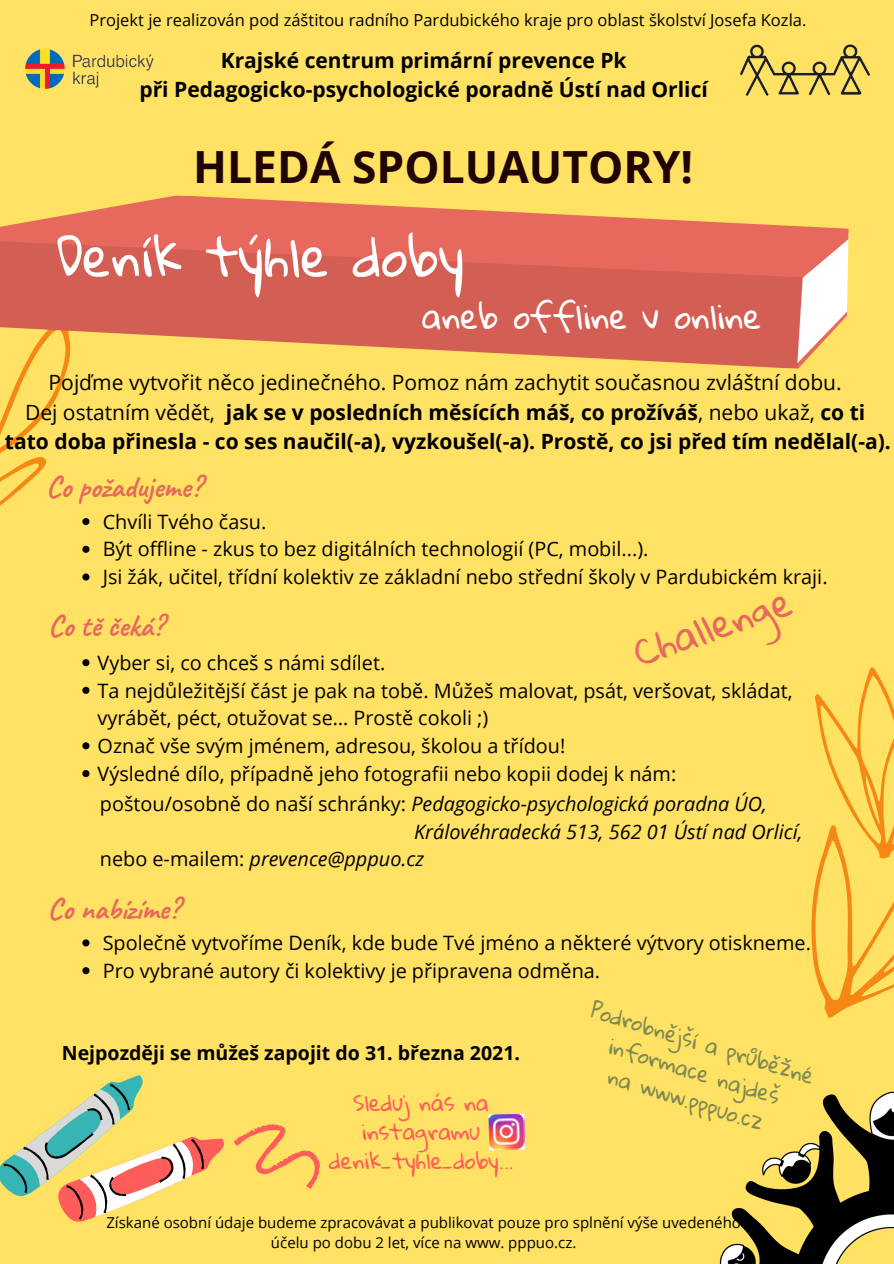
<style>
.page{position:relative;width:894px;height:1264px;background:#fff}
.page>*{position:absolute;margin:0;border:0;box-sizing:border-box;transform-origin:0 0}
.t1{font:52.2px "Gloria Hallelujah";color:#fff}
.t2{font:700 44.4px "Open Sans";color:#200303}
.t3{font:37.5px "Gloria Hallelujah";color:#e7685d}
.t4{font:33px "Gloria Hallelujah";color:#fff}
.t5{font:700 30px "Caveat";color:#e7685d}
.t6{font:21.3px/29px "Gloria Hallelujah";color:#ff5c5c;text-align:center}
.t7{font:700 21px "Open Sans";color:#000}
.t8{font:21px "Open Sans";color:#000}
.t9{font:21px/29.2px "Gloria Hallelujah";color:#7e8951;text-align:center}
.t10{font:19.8px/27.8px "Open Sans";color:#000}
.t11{font:italic 19.8px "Open Sans";color:#000}
.t12{font:700 19.5px "Open Sans";color:#000}
.t13{font:16.5px "Open Sans";color:#000}
.t14{font:15px/20.2px "Open Sans";color:#000;text-align:center}
.s1{font-weight:400}
.s2{font-style:normal}
</style>
<div class="page">
<div style="left:0;top:0;width:893px;height:1263px;background:#ffe164"></div>
<svg style="left:89px;top:195px;width:759px;height:168px;fill:#e7685d"></svg>
<svg style="left:89px;top:238px;width:714px;height:131px;background:#dc7358"></svg>
<svg style="left:0;top:1075px;width:320px;height:147px"></svg>
<svg style="left:811px;top:667px;width:82px;height:351px"></svg>
<img style="left:719px;top:1091px;width:174px;height:172px">
<svg style="left:0;top:211px;width:89px;height:370px"></svg>
<svg style="left:82px;top:659px;width:7px;height:7px"></svg>
<svg style="left:82px;top:686px;width:7px;height:8px"></svg>
<svg style="left:82px;top:742px;width:7px;height:7px"></svg>
<svg style="left:82px;top:770px;width:7px;height:7px"></svg>
<svg style="left:82px;top:939px;width:7px;height:7px"></svg>
<svg style="left:82px;top:967px;width:7px;height:7px"></svg>
<img style="left:739px;top:44px;width:132px;height:52px">
<img style="left:25px;top:48px;width:129px;height:41px">
<img style="left:488px;top:1114px;width:37px;height:36px">
<p class="t13" style="left:89px;top:8px;width:718px">Projekt je realizován pod záštitou radního Pardubického kraje pro oblast školství Josefa Kozla.</p>
<p class="t7" style="left:221px;top:46px;width:407px">Krajské centrum primární prevence Pk</p>
<p class="t7" style="left:139px;top:75px;width:570px">při Pedagogicko-psychologické poradně Ústí nad Orlicí</p>
<p class="t2" style="left:193px;top:136px;width:501px">HLEDÁ SPOLUAUTORY!</p>
<p class="t1" style="left:56px;top:228px;width:409px">Deník týhle doby</p>
<p class="t4" style="left:421px;top:299px;width:341px">aneb offline v online</p>
<p class="t8" style="left:49px;top:368px;width:794px">Pojďme vytvořit něco jedinečného. Pomoz nám zachytit současnou zvláštní dobu.</p>
<p class="t7" style="left:25px;top:397px;width:841px"><span class="s1">Dej ostatním vědět,</span> jak se v posledních měsících máš, co prožíváš<span class="s1">, nebo ukaž,</span> co ti</p>
<p class="t7" style="left:5px;top:426px;width:887px">tato doba přinesla - co ses naučil(-a), vyzkoušel(-a). Prostě, co jsi před tím nedělal(-a).</p>
<p class="t5" style="left:46px;top:468px;width:157px">Co požadujeme?</p>
<p class="t10" style="left:103px;top:507px;width:165px">Chvíli Tvého času.</p>
<p class="t10" style="left:103px;top:535px;width:547px">Být offline - zkus to bez digitálních technologií (PC, mobil...).</p>
<p class="t10" style="left:103px;top:562px;width:726px">Jsi žák, učitel, třídní kolektiv ze základní nebo střední školy v Pardubickém kraji.</p>
<p class="t3" style="left:628px;top:634px;width:166px;rotate:-19deg">Challenge</p>
<p class="t5" style="left:48px;top:607px;width:117px">Co tě čeká?</p>
<p class="t10" style="left:97px;top:648px;width:289px">Vyber si, co chceš s námi sdílet.</p>
<p class="t10" style="left:97px;top:676px;width:696px">Ta nejdůležitější část je pak na tobě. Můžeš malovat, psát, veršovat, skládat, vyrábět, péct, otužovat se… Prostě cokoli ;)</p>
<p class="t10" style="left:97px;top:731px;width:469px">Označ vše svým jménem, adresou, školou a třídou!</p>
<p class="t10" style="left:97px;top:759px;width:580px">Výsledné dílo, případně jeho fotografii nebo kopii dodej k nám:</p>
<p class="t11" style="left:100px;top:789px;width:668px"><span class="s2">poštou/osobně do naší schránky:</span> Pedagogicko-psychologická poradna ÚO,</p>
<p class="t11" style="left:414px;top:817px;width:389px">Královéhradecká 513, 562 01 Ústí nad Orlicí,</p>
<p class="t11" style="left:100px;top:845px;width:326px"><span class="s2">nebo e-mailem:</span> prevence@pppuo.cz</p>
<p class="t5" style="left:47px;top:890px;width:134px">Co nabízíme?</p>
<p class="t10" style="left:103px;top:928px;width:709px">Společně vytvoříme Deník, kde bude Tvé jméno a některé výtvory otiskneme.</p>
<p class="t10" style="left:103px;top:956px;width:499px">Pro vybrané autory či kolektivy je připravena odměna.</p>
<p class="t12" style="left:62px;top:1039px;width:459px">Nejpozději se můžeš zapojit do 31. března 2021.</p>
<p class="t6" style="left:353px;top:1089px;width:137px">Sleduj nás na instagramu</p>
<p class="t6" style="left:329px;top:1147px;width:185px">denik_tyhle_doby...</p>
<p class="t9" style="left:595px;top:996px;width:234px;rotate:17deg">Podrobnější a průběžné informace najdeš</p>
<p class="t9" style="left:612px;top:1062px;width:163px;rotate:17deg">na www.pppuo.cz</p>
<p class="t14" style="left:106px;top:1211px;width:636px">Získané osobní údaje budeme zpracovávat a publikovat pouze pro splnění výše uvedeného účelu po dobu 2 let, více na www. pppuo.cz.</p>
</div>
